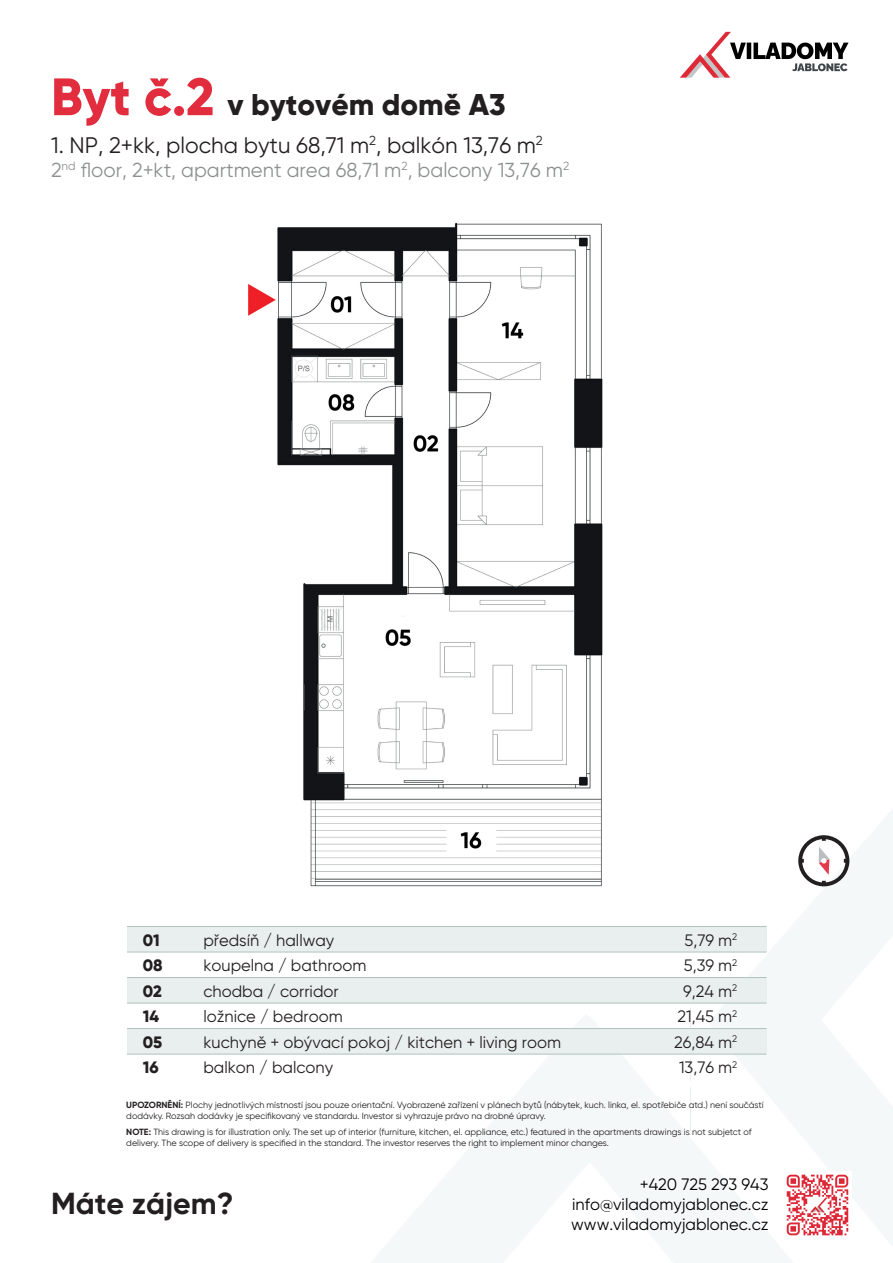
<style>
.page{position:relative;width:893px;height:1263px;background:#fff}
.page>*{position:absolute;margin:0;border:0;box-sizing:border-box;transform-origin:0 0}
.t1{font:700 30.3px "Gilroy";color:#231f20}
.t2{font:800 30px "Gilroy";color:#231f20}
.t3{font:22.5px "Gilroy";color:#231f20}
.t4{font:20.25px "Gilroy";color:#8e9191}
.t5{font:16.5px "Gilroy";color:#231f20}
.t6{font:16.5px/19.8px "Gilroy";color:#000001;text-align:justify}
.t7{font:800 16.5px "Gilroy";color:#231f20}
.t8{font:9px/10.8px "Gilroy";color:#231f20}
.s1{font-size:52.5px;color:#e22d3e}
.s2{font-weight:700}
</style>
<div class="page">
<img style="left:248px;top:222px;width:355px;height:665px">
<svg style="left:680px;top:32px;width:169px;height:46px"></svg>
<div style="left:127px;top:926px;width:639px;height:26px;background:#e9efee"></div>
<div style="left:127px;top:977px;width:639px;height:26px;background:#e9efee"></div>
<div style="left:127px;top:1028px;width:639px;height:26px;background:#e9efee"></div>
<hr style="left:127px;top:952px;width:639px;height:1px;background:#b0c2bc">
<hr style="left:127px;top:926px;width:639px;height:1px;background:#b0c2bc">
<hr style="left:127px;top:1003px;width:639px;height:1px;background:#b0c2bc">
<hr style="left:127px;top:977px;width:639px;height:1px;background:#b0c2bc">
<hr style="left:127px;top:1054px;width:639px;height:1px;background:#b0c2bc">
<hr style="left:127px;top:1028px;width:639px;height:1px;background:#b0c2bc">
<img style="left:786px;top:1174px;width:63px;height:62px">
<svg style="left:798px;top:835px;width:51px;height:51px"></svg>
<h2 class="t2" style="left:51px;top:86px;width:456px"><span class="s1">Byt č.2</span> v bytovém domě A3</h2>
<h3 class="t3" style="left:51px;top:131px;width:493px">1. NP, 2+kk, plocha bytu 68,71 m<sup>2</sup>, balkón 13,76 m<sup>2</sup></h3>
<h3 class="t4" style="left:51px;top:158px;width:520px">2<sup>nd</sup> floor, 2+kt, apartment area 68,71 m<sup>2</sup>, balcony 13,76 m<sup>2</sup></h3>
<h3 class="t7" style="left:143px;top:929px;width:19px">01</h3>
<h3 class="t5" style="left:203px;top:930px;width:133px">předsíň / hallway</h3>
<h3 class="t5" style="left:684px;top:930px;width:54px">5,79 m<sup>2</sup></h3>
<h3 class="t7" style="left:143px;top:955px;width:21px">08</h3>
<h3 class="t5" style="left:203px;top:955px;width:165px">koupelna / bathroom</h3>
<h3 class="t5" style="left:684px;top:955px;width:55px">5,39 m<sup>2</sup></h3>
<h3 class="t7" style="left:143px;top:980px;width:21px">02</h3>
<h3 class="t5" style="left:203px;top:981px;width:137px">chodba / corridor</h3>
<h3 class="t5" style="left:683px;top:981px;width:56px">9,24 m<sup>2</sup></h3>
<h3 class="t7" style="left:143px;top:1006px;width:18px">14</h3>
<h3 class="t5" style="left:203px;top:1006px;width:141px">ložnice / bedroom</h3>
<h3 class="t5" style="left:677px;top:1006px;width:61px">21,45 m<sup>2</sup></h3>
<h3 class="t7" style="left:143px;top:1031px;width:21px">05</h3>
<h3 class="t5" style="left:203px;top:1032px;width:359px">kuchyně + obývací pokoj / kitchen + living room</h3>
<h3 class="t5" style="left:674px;top:1032px;width:65px">26,84 m<sup>2</sup></h3>
<h3 class="t7" style="left:143px;top:1057px;width:17px">16</h3>
<h3 class="t5" style="left:203px;top:1057px;width:131px">balkon / balcony</h3>
<h3 class="t5" style="left:679px;top:1057px;width:60px">13,76 m<sup>2</sup></h3>
<p class="t8" style="left:126px;top:1099px;width:639px"><span class="s2">UPOZORNĚNÍ:</span> Plochy jednotlivých místností jsou pouze orientační. Vyobrazené zařízení v plánech bytů (nábytek, kuch. linka, el. spotřebiče atd.) není součástí dodávky. Rozsah dodávky je specifikovaný ve standardu. Investor si vyhrazuje právo na drobné úpravy.</p>
<p class="t8" style="left:126px;top:1126px;width:627px"><span class="s2">NOTE:</span> This drawing is for illustration only. The set up of interior (furniture, kitchen, el. appliance, etc.) featured in the apartments drawings is not subjetct of delivery. The scope of delivery is specified in the standard. The investor reserves the right to implement minor changes.</p>
<h1 class="t1" style="left:51px;top:1184px;width:184px">Máte zájem?</h1>
<h3 class="t6" style="left:571px;top:1174px;width:199px;text-indent:69px">+420 725 293 943 info@viladomyjablonec.cz www.viladomyjablonec.cz</h3>
</div>
